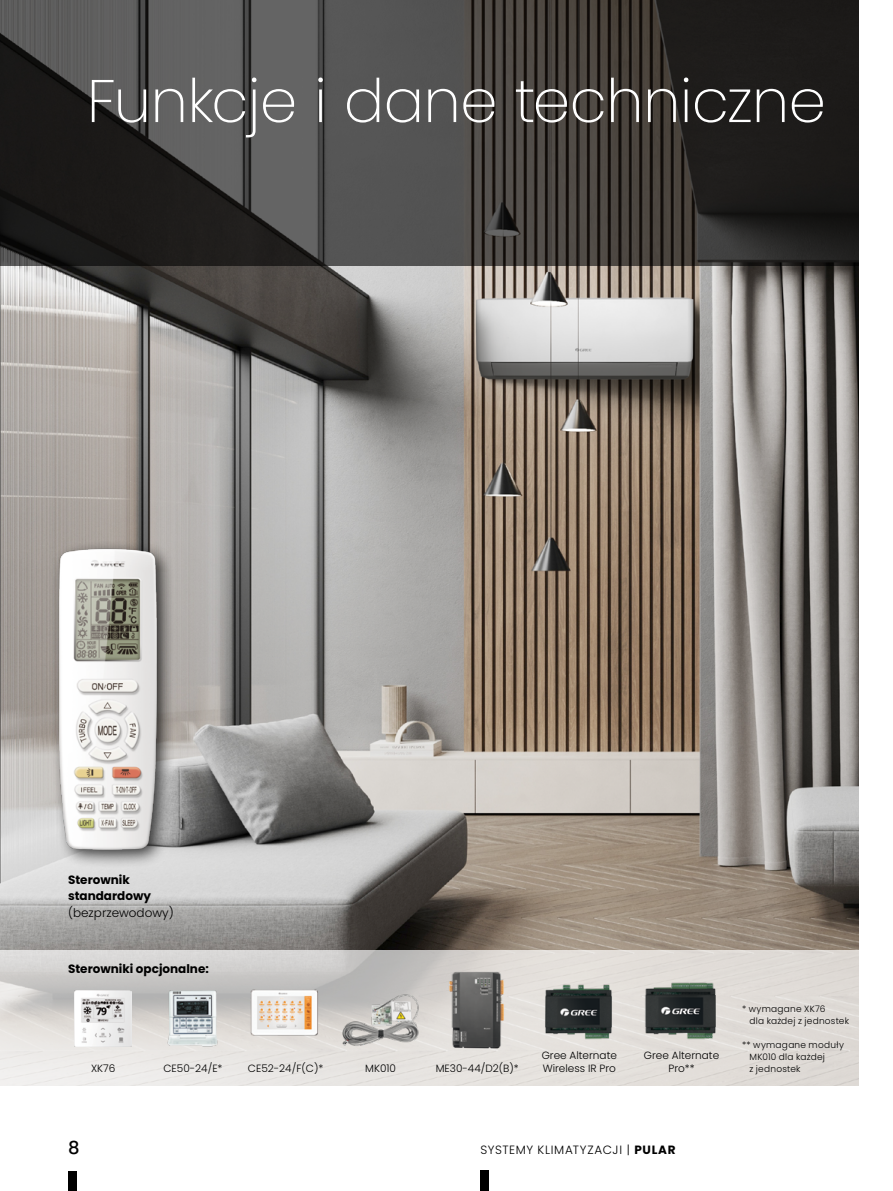
<style>
.page{position:relative;width:893px;height:1191px;background:#fff}
.page>*{position:absolute;margin:0;border:0;box-sizing:border-box;transform-origin:0 0}
.t1{font:200 60px "Poppins";letter-spacing:-.01em;color:#fff}
.t2{font:500 18px "Poppins";color:#000}
.t3{font:700 12px/16.5px "Poppins";color:#000}
.t4{font:300 12px "Poppins";letter-spacing:.055em;color:#000}
.t5{font:300 12px "Poppins";color:#000}
.t6{font:300 10.5px/13.5px "Poppins";color:#000}
.t7{font:300 9px/12px "Poppins";letter-spacing:.025em;color:#000}
.s1{font-weight:700}
</style>
<div class="page">
<div style="left:68px;top:1170px;width:9px;height:21px;background:#000"></div>
<img style="left:0;top:266px;width:859px;height:684px">
<svg style="left:0;top:0;width:859px;height:266px;background:#3b3a38"></svg>
<div style="left:480px;top:1170px;width:9px;height:21px;background:#000"></div>
<div style="left:51px;top:540px;width:125px;height:329px;background:#000;opacity:.75"></div>
<img style="left:55px;top:545px;width:104px;height:306px">
<svg style="left:0;top:950px;width:859px;height:135px;background:#dddad6"></svg>
<img style="left:75px;top:990px;width:56px;height:56px">
<img style="left:159px;top:988px;width:68px;height:62px">
<img style="left:245px;top:983px;width:81px;height:61px">
<img style="left:449px;top:969px;width:56px;height:81px">
<img style="left:542px;top:981px;width:71px;height:61px">
<img style="left:643px;top:979px;width:73px;height:63px">
<img style="left:338px;top:992px;width:86px;height:54px">
<h1 class="t1" style="left:87px;top:66px;width:741px">Funkcje i dane techniczne</h1>
<p class="t3" style="left:68px;top:871px;width:85px">Sterownik standardowy</p>
<p class="t5" style="left:68px;top:905px;width:107px">(bezprzewodowy)</p>
<p class="t3" style="left:68px;top:960px;width:142px">Sterowniki opcjonalne:</p>
<p class="t6" style="left:91px;top:1061px;width:26px">XK76</p>
<p class="t6" style="left:163px;top:1061px;width:61px">CE50-24/E*</p>
<p class="t6" style="left:248px;top:1061px;width:77px">CE52-24/F(C)*</p>
<p class="t6" style="left:365px;top:1062px;width:32px">MK010</p>
<p class="t6" style="left:436px;top:1062px;width:85px">ME30-44/D2(B)*</p>
<p class="t6" style="left:542px;top:1048px;width:77px">Gree Alternate<br>Wireless IR Pro</p>
<p class="t6" style="left:644px;top:1048px;width:77px;text-align:center">Gree Alternate<br>Pro**</p>
<p class="t7" style="left:749px;top:1002px;width:101px;text-indent:-7px">* wymagane XK76<br>dla każdej z jednostek</p>
<p class="t7" style="left:749px;top:1038px;width:96px;text-indent:-7px">** wymagane moduły<br>MK010 dla każdej<br>z jednostek</p>
<h2 class="t2" style="left:68px;top:1137px;width:13px">8</h2>
<p class="t4" style="left:480px;top:1142px;width:197px">SYSTEMY KLIMATYZACJI | <span class="s1">PULAR</span></p>
</div>
